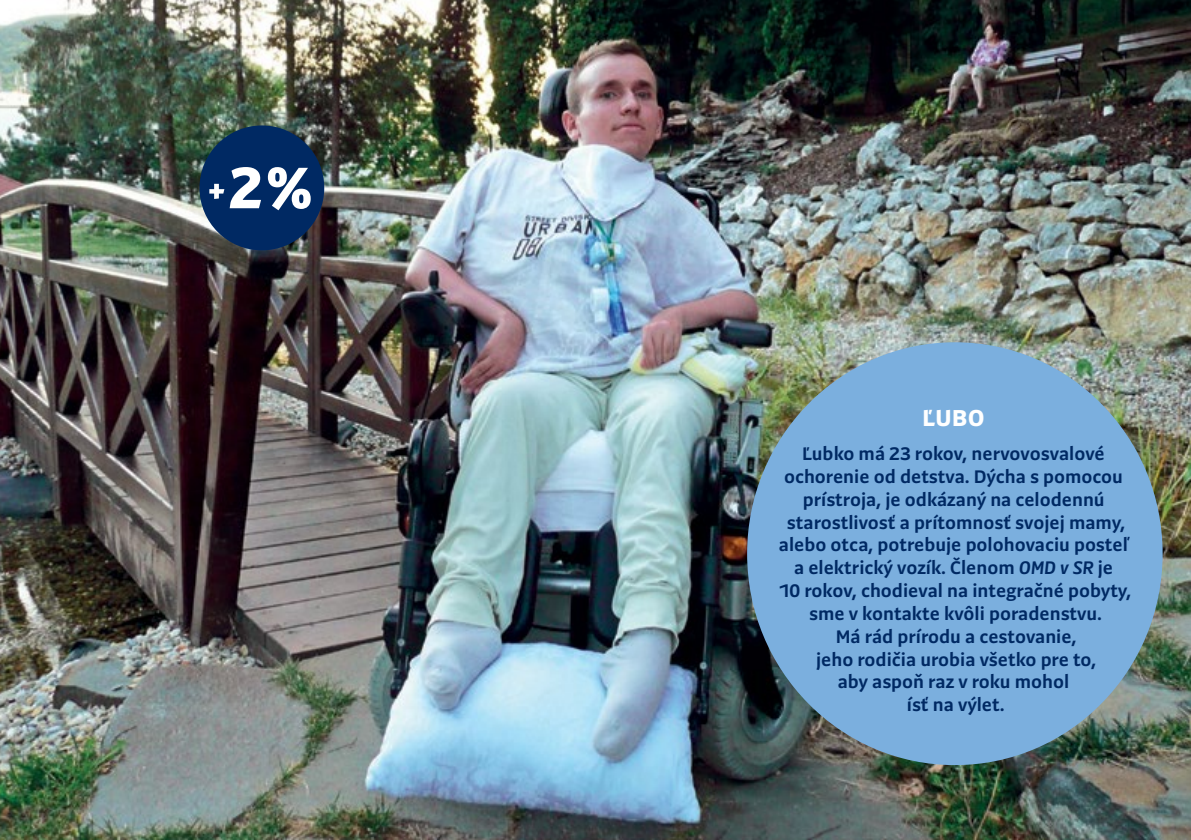
<style>
.page{position:relative;width:1191px;height:840px;background:#fff}
.page>*{position:absolute;margin:0;border:0;box-sizing:border-box;transform-origin:0 0}
.t1{font:900 60.8px "Preto Sans Basic";color:#fff}
.t2{font:900 24px "Preto Sans Basic";color:#fff}
.t3{font:700 19px/22.8px "Preto Sans Basic";color:#002963;text-align:center}
.s1{font-style:italic}
</style>
<div class="page">
<img style="left:0;top:0;width:1191px;height:839px">
<div style="left:747px;top:342px;width:415px;height:422px;background:#7bafde;border-radius:50%"></div>
<div style="left:199px;top:125px;width:125px;height:125px;background:#002963;border-radius:50%"></div>
<svg style="left:209px;top:184px;width:15px;height:15px"></svg>
<h1 class="t1" style="left:228px;top:148px;width:84px">2%</h1>
<p class="t2" style="left:922px;top:402px;width:63px">ĽUBO</p>
<p class="t3" style="left:779px;top:442px;width:354px">Ľubko má 23 rokov, nervovosvalové ochorenie od detstva. Dýcha s pomocou prístroja, je odkázaný na celodennú starostlivosť a prítomnosť svojej mamy, alebo otca, potrebuje polohovaciu posteľ a elektrický vozík. Členom <span class="s1">OMD v SR</span> je<br>10 rokov, chodieval na integračné pobyty, sme v kontakte kvôli poradenstvu.<br>Má rád prírodu a cestovanie,<br>jeho rodičia urobia všetko pre to,<br>aby aspoň raz v roku mohol<br>ísť na výlet.</p>
</div>
